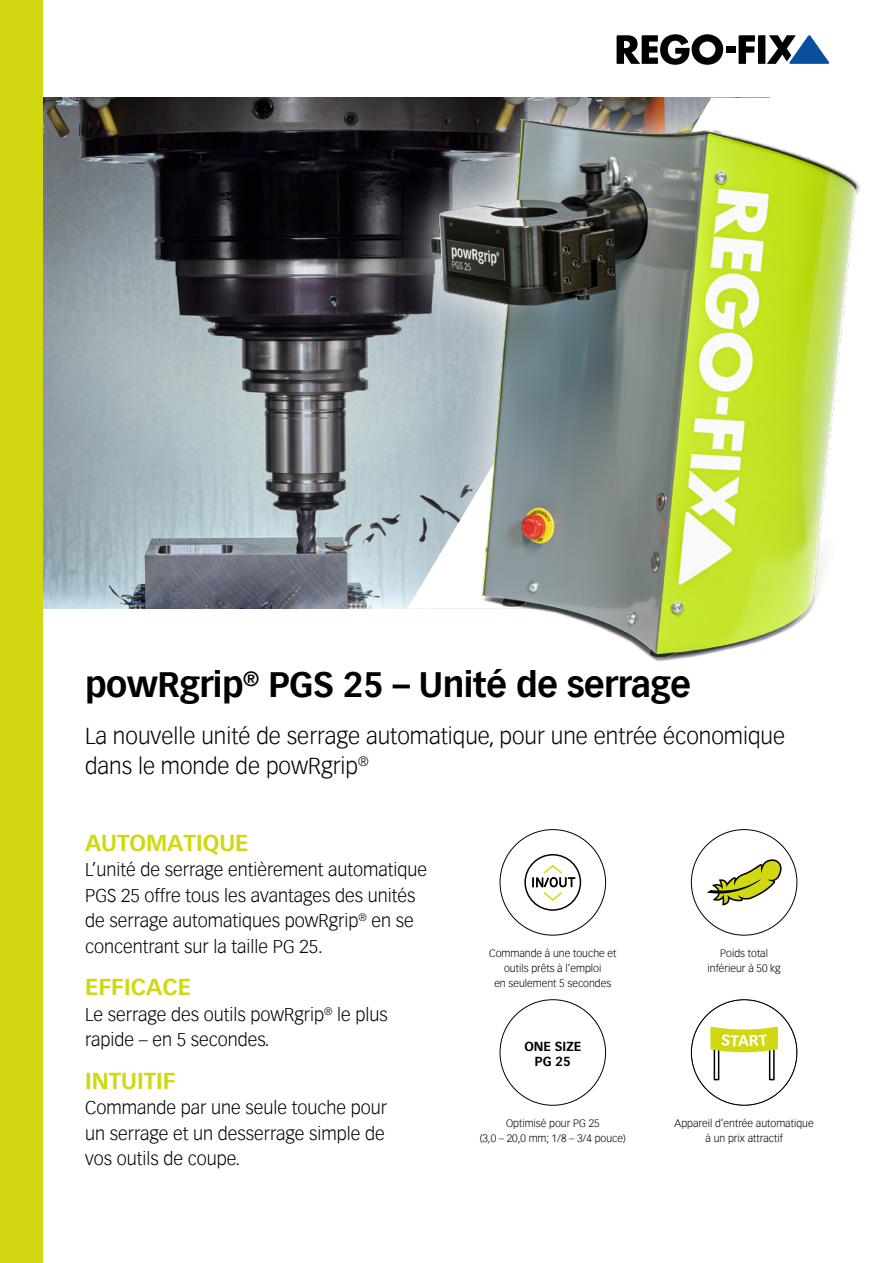
<style>
.page{position:relative;width:893px;height:1263px;background:#fff}
.page>*{position:absolute;margin:0;border:0;box-sizing:border-box;transform-origin:0 0}
.Headline_2{font:700 34.5px "Vectora Com";letter-spacing:-.015em;color:#000}
.Headline_2-2{font:300 22.5px/29.7px "Vectora Com";color:#000}
.Untertitel_Titelseite_green{font:700 22.5px "Vectora Com";color:#d1d811}
.Text_2spaltig{font:300 18px/25.5px "Vectora Com";color:#000}
.t1{font:700 15px "Vectora Com";color:#fff}
.t2{font:700 12.75px/15.8px "Vectora Com";color:#000;text-align:center}
.Icon{font:300 10.5px/14.9px "Vectora Com";color:#000;text-align:center}
</style>
<div class="page">
<img style="left:43px;top:98px;width:344px;height:510px">
<svg style="left:387px;top:97px;width:383px;height:512px;background:#797d7f"></svg>
<img style="left:417px;top:120px;width:444px;height:542px">
<div style="left:726px;top:46px;width:9px;height:7px;background:#000"></div>
<svg style="left:617px;top:34px;width:106px;height:31px"></svg>
<svg style="left:739px;top:35px;width:91px;height:29px"></svg>
<div style="left:0;top:0;width:43px;height:1263px;background:#d1d811"></div>
<div style="left:524px;top:854px;width:57px;height:57px;border:2px solid #000;border-radius:50%"></div>
<svg style="left:532px;top:864px;width:43px;height:38px"></svg>
<svg style="left:707px;top:859px;width:75px;height:46px"></svg>
<svg style="left:691px;top:999px;width:106px;height:107px"></svg>
<p class="Headline_2" style="left:85px;top:664px;width:607px">powRgrip<sup>®</sup> PGS 25 – Unité de serrage</p>
<p class="Headline_2-2" style="left:85px;top:721px;width:702px">La nouvelle unité de serrage automatique, pour une entrée économique dans le monde de powRgrip<sup>®</sup></p>
<p class="Untertitel_Titelseite_green" style="left:85px;top:829px;width:165px">AUTOMATIQUE</p>
<p class="Text_2spaltig" style="left:85px;top:857px;width:344px">L’unité de serrage entièrement automatique PGS 25 offre tous les avantages des unités de serrage automatiques powRgrip<sup>®</sup> en se concentrant sur la taille PG 25.</p>
<p class="Untertitel_Titelseite_green" style="left:85px;top:973px;width:108px">EFFICACE</p>
<p class="Text_2spaltig" style="left:85px;top:1001px;width:304px">Le serrage des outils powRgrip<sup>®</sup> le plus rapide – en 5 secondes.</p>
<p class="Untertitel_Titelseite_green" style="left:85px;top:1067px;width:92px">INTUITIF</p>
<p class="Text_2spaltig" style="left:85px;top:1095px;width:304px">Commande par une seule touche pour un serrage et un desserrage simple de vos outils de coupe.</p>
<p class="Icon" style="left:489px;top:946px;width:129px">Commande à une touche et outils prêts à l’emploi<br>en seulement 5 secondes</p>
<p class="Icon" style="left:708px;top:946px;width:75px">Poids total inférieur à 50 kg</p>
<p class="t2" style="left:524px;top:1038px;width:58px">ONE SIZE<br>PG 25</p>
<p class="t1" style="left:738px;top:1032px;width:12px">A</p>
<p class="Icon" style="left:480px;top:1116px;width:148px">Optimisé pour PG 25<br>(3,0 – 20,0 mm; 1/8 – 3/4 pouce)</p>
<p class="Icon" style="left:675px;top:1116px;width:141px">Appareil d’entrée automatique à un prix attractif</p>
</div>
